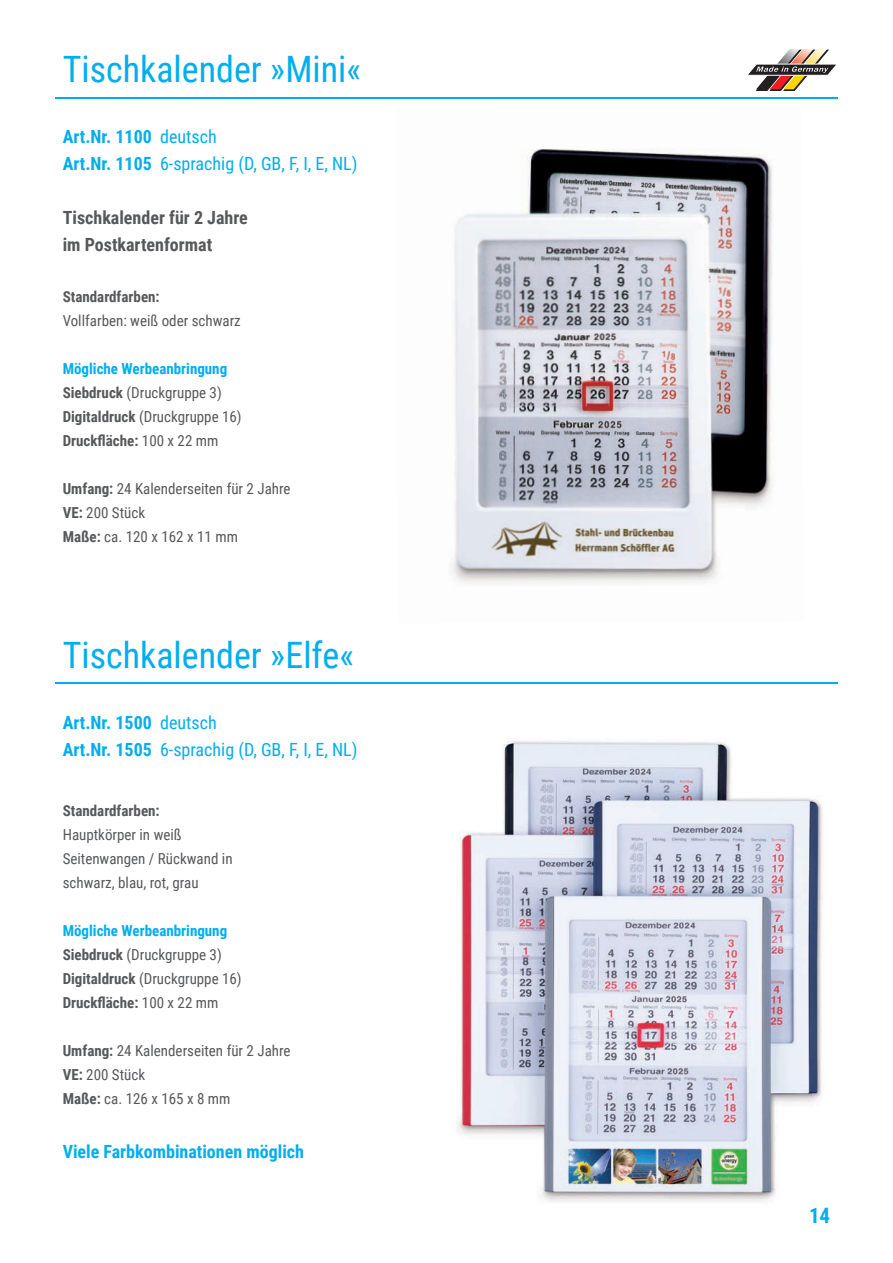
<style>
.page{position:relative;width:893px;height:1263px;background:#fff}
.page>*{position:absolute;margin:0;border:0;box-sizing:border-box;transform-origin:0 0}
.t1{font:36.3px "Roboto Condensed";color:#00aeef}
.t2{font:700 21.15px "Roboto Condensed";color:#00aeef}
.t3{font:18.15px/27px "Roboto Condensed";color:#00aeef}
.t4{font:700 18.15px/27px "Roboto Condensed";color:#57585a}
.t5{font:700 18.15px "Roboto Condensed";color:#00aeef}
.t6{font:15.15px/24px "Roboto Condensed";color:#57585a}
.t7{font:700 15.15px "Roboto Condensed";color:#57585a}
.s1{font-size:35.55px}
.s2{font-weight:700}
.s3{font-weight:700;color:#00aeef}
</style>
<div class="page">
<img style="left:452px;top:149px;width:321px;height:434px">
<img style="left:456px;top:740px;width:367px;height:462px">
<hr style="left:55px;top:97px;width:783px;height:2px;background:#00aeef">
<hr style="left:55px;top:683px;width:783px;height:1px;background:#00aeef">
<svg style="left:748px;top:49px;width:88px;height:42px"></svg>
<h1 class="t1" style="left:63px;top:44px;width:300px">Tischkalender »Mini<span class="s1">«</span></h1>
<p class="t3" style="left:63px;top:123px;width:296px"><span class="s2">Art.Nr. 1100</span> deutsch<br><span class="s2">Art.Nr. 1105</span> 6-sprachig (D, GB, F, I, E, NL)</p>
<p class="t4" style="left:63px;top:204px;width:187px">Tischkalender für 2 Jahre im Postkartenformat</p>
<p class="t7" style="left:63px;top:286px;width:98px">Standardfarben:</p>
<p class="t6" style="left:63px;top:308px;width:180px">Vollfarben: weiß oder schwarz</p>
<p class="t6" style="left:63px;top:356px;width:181px"><span class="s3">Mögliche Werbeanbringung<br></span><span class="s2">Siebdruck</span> (Druckgruppe 3)<br><span class="s2">Digitaldruck</span> (Druckgruppe 16)<br><span class="s2">Druckfläche:</span> 100 x 22 mm</p>
<p class="t6" style="left:63px;top:476px;width:229px"><span class="s2">Umfang:</span> 24 Kalenderseiten für 2 Jahre<br><span class="s2">VE:</span> 200 Stück<br><span class="s2">Maße:</span> ca. 120 x 162 x 11 mm</p>
<h1 class="t1" style="left:63px;top:629px;width:293px">Tischkalender »Elfe<span class="s1">«</span></h1>
<p class="t3" style="left:63px;top:708px;width:296px"><span class="s2">Art.Nr. 1500</span> deutsch<br><span class="s2">Art.Nr. 1505</span> 6-sprachig (D, GB, F, I, E, NL)</p>
<p class="t7" style="left:63px;top:800px;width:98px">Standardfarben:</p>
<p class="t6" style="left:63px;top:822px;width:171px">Hauptkörper in weiß<br>Seitenwangen / Rückwand in schwarz, blau, rot, grau</p>
<p class="t6" style="left:63px;top:918px;width:181px"><span class="s3">Mögliche Werbeanbringung<br></span><span class="s2">Siebdruck</span> (Druckgruppe 3)<br><span class="s2">Digitaldruck</span> (Druckgruppe 16)<br><span class="s2">Druckfläche:</span> 100 x 22 mm</p>
<p class="t6" style="left:63px;top:1038px;width:229px"><span class="s2">Umfang:</span> 24 Kalenderseiten für 2 Jahre<br><span class="s2">VE:</span> 200 Stück<br><span class="s2">Maße:</span> ca. 126 x 165 x 8 mm</p>
<p class="t5" style="left:63px;top:1138px;width:243px">Viele Farbkombinationen möglich</p>
<h2 class="t2" style="left:809px;top:1201px;width:23px">14</h2>
</div>
